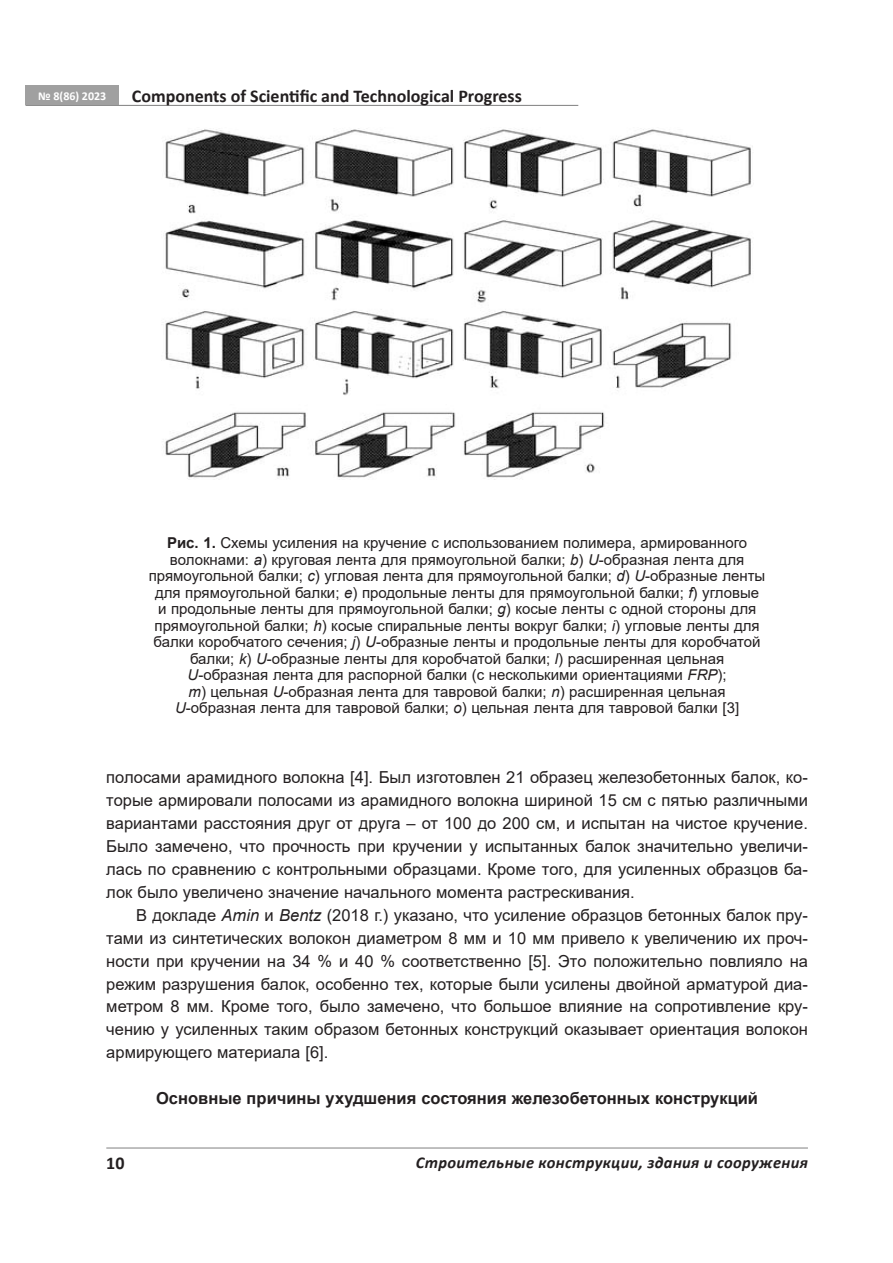
<style>
.page{position:relative;width:893px;height:1263px;background:#fff}
.page>*{position:absolute;margin:0;border:0;box-sizing:border-box;transform-origin:0 0}
.t1{font:700 18px "Calibri";color:#231f20}
.t2{font:16.5px/23px "Arial";color:#231f20;text-align:justify}
.t3{font:700 16.5px "Arial";color:#231f20}
.t4{font:italic 700 16.5px "Calibri";letter-spacing:.02em;color:#231f20}
.t5{font:15px/16.5px "Arial";color:#231f20;text-align:center}
.t6{font:700 12px "Calibri";color:#fff}
.s1{font-weight:700}
.s2{font-style:italic}
</style>
<div class="page">
<hr style="left:106px;top:1148px;width:702px;height:1px;background:#808080">
<hr style="left:26px;top:105px;width:552px;height:1px;background:#808080">
<div style="left:26px;top:86px;width:93px;height:19px;background:#a0a0a0"></div>
<img style="left:165px;top:128px;width:588px;height:352px">
<p class="t6" style="left:38px;top:87px;width:70px">№ 8(86) 2023</p>
<p class="t1" style="left:132px;top:83px;width:392px">Components of Scientific and Technological Progress</p>
<p class="t5" style="left:149px;top:535px;width:618px"><span class="s1">Рис. 1.</span> Схемы усиления на кручение с использованием полимера, армированного волокнами: <span class="s2">a</span>) круговая лента для прямоугольной балки; <span class="s2">b</span>) <span class="s2">U</span>-образная лента для прямоугольной балки; <span class="s2">c</span>) угловая лента для прямоугольной балки; <span class="s2">d</span>) <span class="s2">U</span>-образные ленты для прямоугольной балки; <span class="s2">e</span>) продольные ленты для прямоугольной балки; <span class="s2">f</span>) угловые<br>и продольные ленты для прямоугольной балки; <span class="s2">g</span>) косые ленты с одной стороны для прямоугольной балки; <span class="s2">h</span>) косые спиральные ленты вокруг балки; <span class="s2">i</span>) угловые ленты для балки коробчатого сечения; <span class="s2">j</span>) <span class="s2">U</span>-образные ленты и продольные ленты для коробчатой балки; <span class="s2">k</span>) <span class="s2">U</span>-образные ленты для коробчатой балки; <span class="s2">l</span>) расширенная цельная <span class="s2">U</span>-образная лента для распорной балки (с несколькими ориентациями <span class="s2">FRP</span>);<br><span class="s2">m</span>) цельная <span class="s2">U</span>-образная лента для тавровой балки; <span class="s2">n</span>) расширенная цельная <span class="s2">U</span>-образная лента для тавровой балки; <span class="s2">o</span>) цельная лента для тавровой балки [3]</p>
<p class="t2" style="left:106px;top:765px;width:703px">полосами арамидного волокна [4]. Был изготовлен 21 образец железобетонных балок, ко&shy;торые армировали полосами из арамидного волокна шириной 15 см с пятью различными вариантами расстояния друг от друга – от 100 до 200 см, и испытан на чистое кручение.<br>Было замечено, что прочность при кручении у испытанных балок значительно увеличи&shy;лась по сравнению с контрольными образцами. Кроме того, для усиленных образцов ба&shy;лок было увеличено значение начального момента растрескивания.</p>
<p class="t2" style="left:106px;top:903px;width:703px;text-indent:30px">В докладе <span class="s2">Amin</span> и <span class="s2">Bentz</span> (2018 г.) указано, что усиление образцов бетонных балок пру&shy;тами из синтетических волокон диаметром 8 мм и 10 мм привело к увеличению их проч&shy;ности при кручении на 34 % и 40 % соответственно [5]. Это положительно повлияло на режим разрушения балок, особенно тех, которые были усилены двойной арматурой диа&shy;метром 8 мм. Кроме того, было замечено, что большое влияние на сопротивление кру&shy;чению у усиленных таким образом бетонных конструкций оказывает ориентация волокон армирующего материала [6].</p>
<p class="t3" style="left:156px;top:1086px;width:603px">Основные причины ухудшения состояния железобетонных конструкций</p>
<p class="t1" style="left:106px;top:1150px;width:20px">10</p>
<p class="t4" style="left:416px;top:1150px;width:393px">Строительные конструкции, здания и сооружения</p>
</div>
